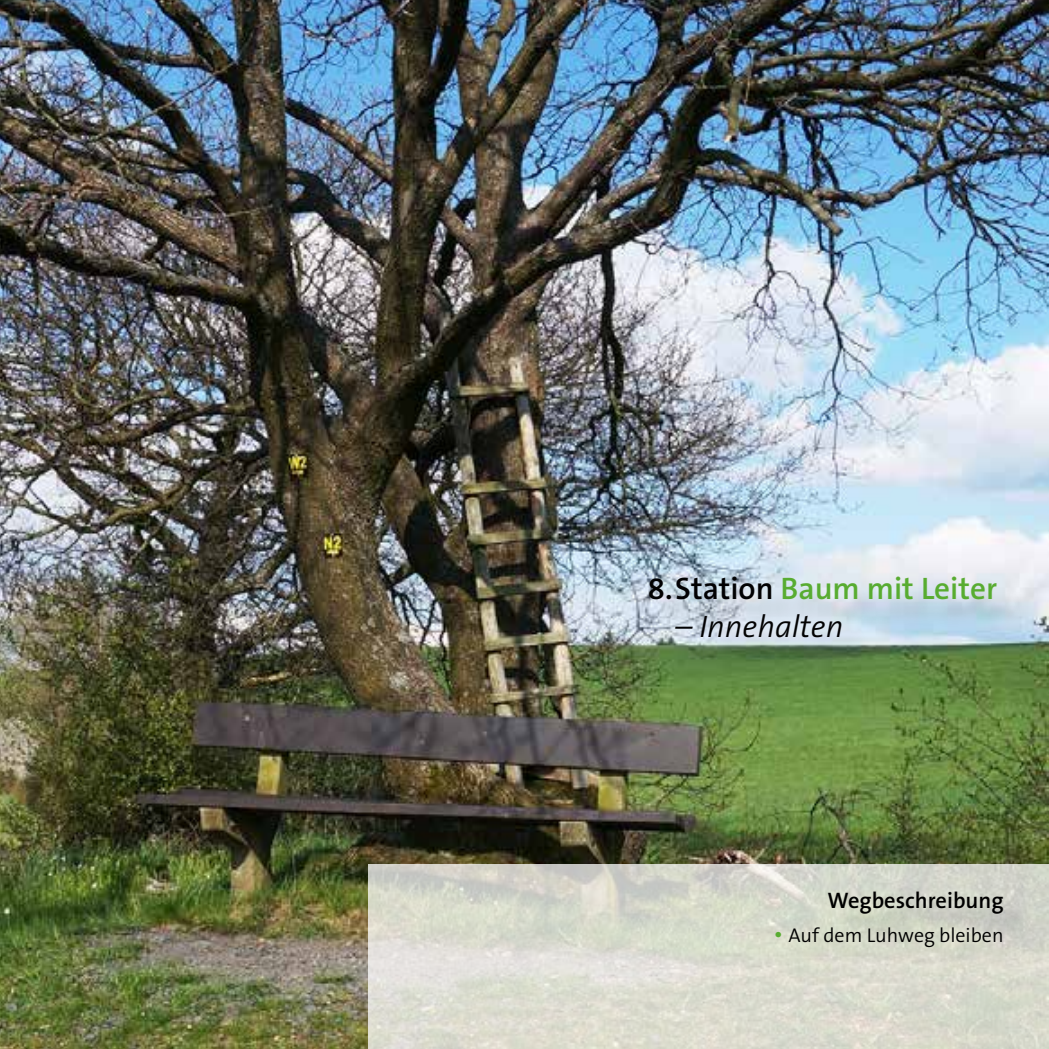
<style>
.page{position:relative;width:1049px;height:1049px;background:#fff}
.page>*{position:absolute;margin:0;border:0;box-sizing:border-box;transform-origin:0 0}
.t1{font:600 31.25px "The Sans B6";color:#58ac31}
.t2{font:italic 300 31.25px "The Sans B4";color:#020203}
.t3{font:600 22.5px "The Sans B6";color:#000}
.t4{font:300 20px "The Sans B4";color:#000}
.s1{color:#020203}
.s2{font-size:25px;color:#58ac31}
</style>
<div class="page">
<img style="left:0;top:0;width:1049px;height:1049px">
<div style="left:655px;top:582px;width:371px;height:85px;background:#000;opacity:.15"></div>
<svg style="left:369px;top:865px;width:680px;height:184px;background:#d9dace"></svg>
<div style="left:781px;top:895px;width:253px;height:82px;background:#000;opacity:.15"></div>
<p class="t1" style="left:648px;top:572px;width:351px"><span class="s1">8.Station</span> Baum mit Leiter</p>
<p class="t2" style="left:675px;top:609px;width:170px">– Innehalten</p>
<p class="t3" style="left:827px;top:888px;width:178px">Wegbeschreibung</p>
<p class="t4" style="left:773px;top:924px;width:232px"><span class="s2">•</span> Auf dem Luhweg bleiben</p>
</div>
